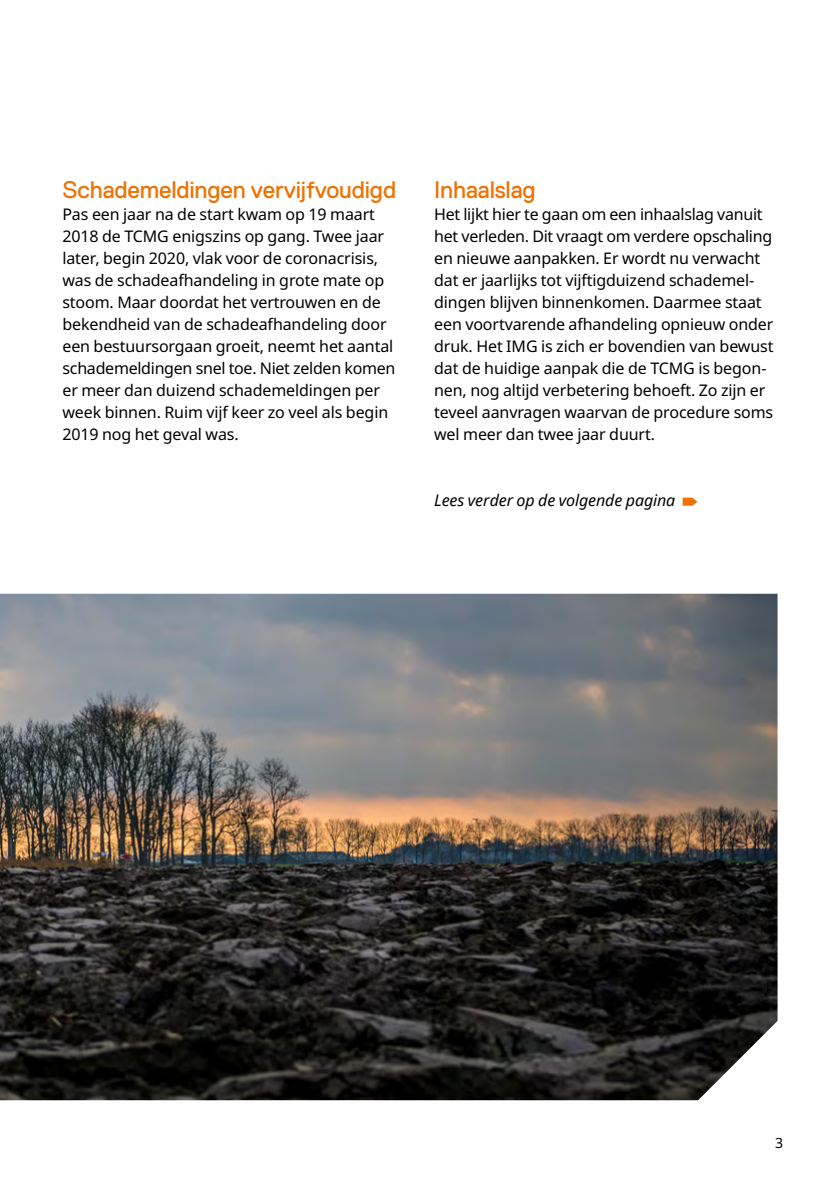
<style>
.page{position:relative;width:840px;height:1191px;background:#fff}
.page>*{position:absolute;margin:0;border:0;box-sizing:border-box;transform-origin:0 0}
.t1{font:24px "Replica";letter-spacing:-.01em;color:#ee7203}
.t2{font:16px/22px "Noto Sans";letter-spacing:-.01em;color:#000}
.t3{font:italic 16px "Noto Sans";letter-spacing:-.01em;color:#000}
.t4{font:14px "Noto Sans";color:#000}
</style>
<div class="page">
<img style="left:0;top:594px;width:777px;height:506px">
<svg style="left:682px;top:497px;width:15px;height:9px"></svg>
<h2 class="t1" style="left:62px;top:176px;width:335px">Schademeldingen vervijfvoudigd</h2>
<p class="t2" style="left:62px;top:203px;width:334px">Pas een jaar na de start kwam op 19 maart 2018 de TCMG enigszins op gang. Twee jaar later, begin 2020, vlak voor de coronacrisis, was de schadeafhandeling in grote mate op stoom. Maar doordat het vertrouwen en de bekendheid van de schadeafhandeling door een bestuursorgaan groeit, neemt het aantal schademeldingen snel toe. Niet zelden komen er meer dan duizend schademeldingen per week binnen. Ruim vijf keer zo veel als begin 2019 nog het geval was.</p>
<h2 class="t1" style="left:434px;top:176px;width:103px">Inhaalslag</h2>
<p class="t2" style="left:434px;top:203px;width:340px">Het lijkt hier te gaan om een inhaalslag vanuit het verleden. Dit vraagt om verdere opschaling en nieuwe aanpakken. Er wordt nu verwacht dat er jaarlijks tot vijftigduizend schademel&shy;dingen blijven binnenkomen. Daarmee staat een voortvarende afhandeling opnieuw onder druk. Het IMG is zich er bovendien van bewust dat de huidige aanpak die de TCMG is begon&shy;nen, nog altijd verbetering behoeft. Zo zijn er teveel aanvragen waarvan de procedure soms wel meer dan twee jaar duurt.</p>
<p class="t3" style="left:434px;top:488px;width:242px">Lees verder op de volgende pagina</p>
<p class="t4" style="left:774px;top:1133px;width:10px">3</p>
</div>
